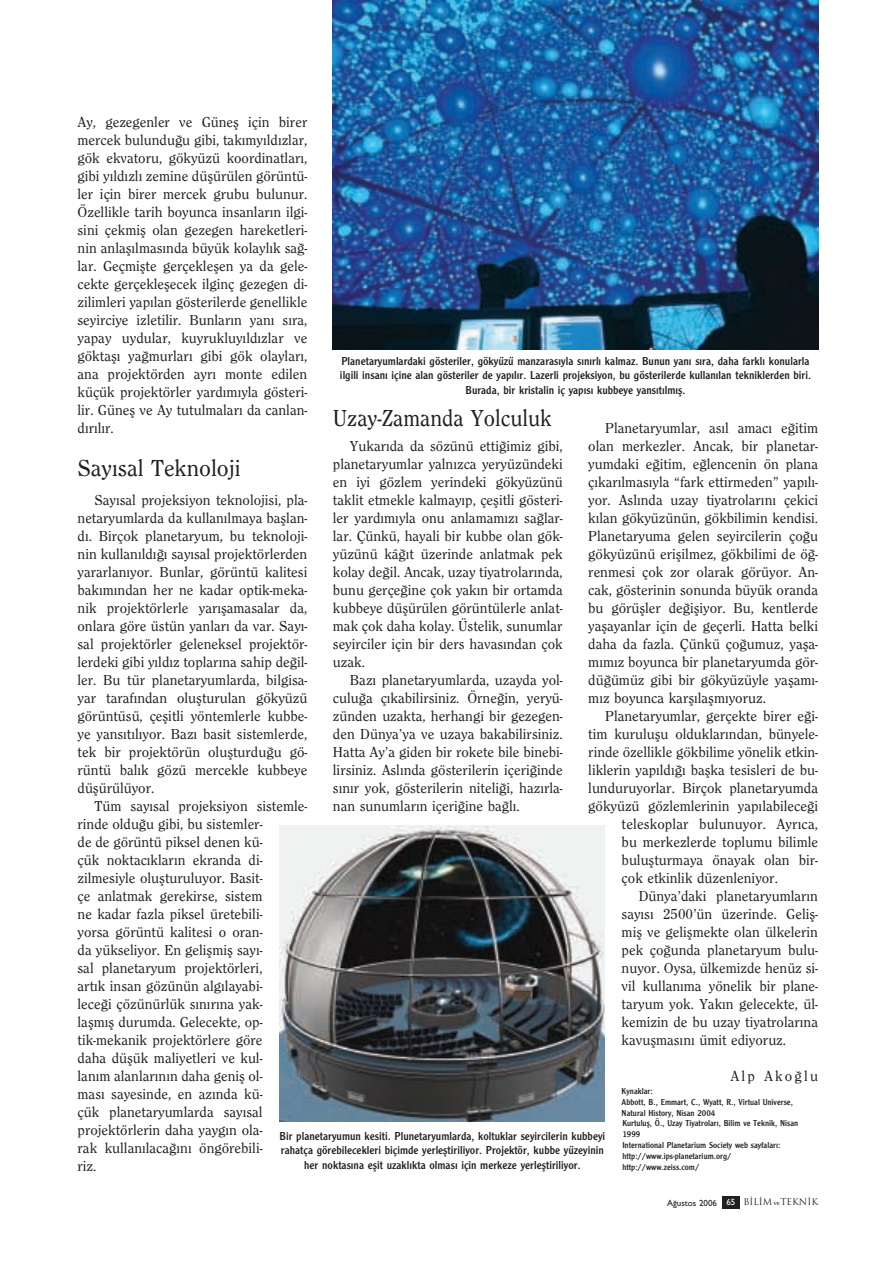
<style>
.page{position:relative;width:895px;height:1263px;background:#fff}
.page>*{position:absolute;margin:0;border:0;box-sizing:border-box;transform-origin:0 0}
.t1{font:500 24px "Clearface";color:#231f20;scale:.95 1}
.t2{font:500 24px "Clearface";color:#231f20}
.t3{font:500 15px/18px "Clearface";color:#231f20;text-align:justify}
.t4{font:12px/14.4px "Clearface Gothic";color:#231f20;text-align:center}
.t5{font:9px/10.8px "Clearface Gothic";color:#231f20}
.t6{font:500 9px "Gill Sans";color:#231f20}
.s1{font-family:"Trajan";font-weight:400}
.s2{font-family:"Bookman";font-weight:300;font-size:6px}
</style>
<div class="page">
<img style="left:279px;top:0;width:540px;height:1209px">
<p class="t3" style="left:77px;top:113px;width:231px">Ay, gezegenler ve Günefl için birer mercek bulundu¤u gibi, tak›my›ld›zlar, gök ekvatoru, gökyüzü koordinatlar›, gibi y›ld›zl› zemine düflürülen görüntü&shy;ler için birer mercek grubu bulunur.<br>Özellikle tarih boyunca insanlar›n ilgi&shy;sini çekmifl olan gezegen hareketleri&shy;nin anlafl›lmas›nda büyük kolayl›k sa¤- lar. Geçmiflte gerçekleflen ya da gele&shy;cekte gerçekleflecek ilginç gezegen di&shy;zilimleri yap›lan gösterilerde genellikle seyirciye izletilir. Bunlar›n yan› s›ra, yapay uydular, kuyrukluy›ld›zlar ve göktafl› ya¤murlar› gibi gök olaylar›, ana projektörden ayr› monte edilen küçük projektörler yard›m›yla gösteri&shy;lir. Günefl ve Ay tutulmalar› da canlan&shy;d›r›l›r.</p>
<h1 class="t2" style="left:77px;top:458px;width:165px">Say›sal Teknoloji</h1>
<p class="t3" style="left:77px;top:491px;width:231px;text-indent:17px">Say›sal projeksiyon teknolojisi, pla&shy;netaryumlarda da kullan›lmaya bafllan&shy;d›. Birçok planetaryum, bu teknoloji&shy;nin kullan›ld›¤› say›sal projektörlerden yararlan›yor. Bunlar, görüntü kalitesi bak›m›ndan her ne kadar optik-meka&shy;nik projektörlerle yar›flamasalar da, onlara göre üstün yanlar› da var. Say›- sal projektörler geleneksel projektör&shy;lerdeki gibi y›ld›z toplar›na sahip de¤il&shy;ler. Bu tür planetaryumlarda, bilgisa&shy;yar taraf›ndan oluflturulan gökyüzü görüntüsü, çeflitli yöntemlerle kubbe&shy;ye yans›t›l›yor. Baz› basit sistemlerde, tek bir projektörün oluflturdu¤u gö&shy;rüntü bal›k gözü mercekle kubbeye düflürülüyor.</p>
<p class="t3" style="left:77px;top:797px;width:231px;text-align:left;text-indent:17px">Tüm say›sal projeksiyon sistemle&shy;rinde oldu¤u gibi, bu sistemler-<br>de de görüntü piksel denen kü-<br>çük noktac›klar›n ekranda di&shy;zilmesiyle oluflturuluyor. Basit-<br>çe anlatmak gerekirse, sistem<br>ne kadar fazla piksel üretebili-<br>yorsa görüntü kalitesi o oran-<br>da yükseliyor. En geliflmifl say›-<br>sal planetaryum projektörleri,<br>art›k insan gözünün alg›layabi-<br>lece¤i çözünürlük s›n›r›na yak-<br>laflm›fl durumda. Gelecekte, op&shy;tik-mekanik projektörlere göre<br>daha düflük maliyetleri ve kul-<br>lan›m alanlar›n›n daha genifl ol-<br>mas› sayesinde, en az›nda kü-<br>çük planetaryumlarda say›sal projektörlerin daha yayg›n ola-<br>rak kullan›laca¤›n› öngörebili-<br>riz.</p>
<p class="t4" style="left:340px;top:354px;width:472px">Planetaryumlardaki gösteriler, gökyüzü manzaras›yla s›n›rl› kalmaz. Bunun yan› s›ra, daha farkl› konularla ilgili insan› içine alan gösteriler de yap›l›r. Lazerli projeksiyon, bu gösterilerde kullan›lan tekniklerden biri.<br>Burada, bir kristalin iç yap›s› kubbeye yans›t›lm›fl.</p>
<h1 class="t1" style="left:333px;top:408px;width:232px">Uzay-Zamanda Yolculuk</h1>
<p class="t3" style="left:333px;top:437px;width:231px;text-indent:17px">Yukar›da da sözünü etti¤imiz gibi, planetaryumlar yaln›zca yeryüzündeki en iyi gözlem yerindeki gökyüzünü taklit etmekle kalmay›p, çeflitli gösteri&shy;ler yard›m›yla onu anlamam›z› sa¤lar&shy;lar. Çünkü, hayali bir kubbe olan gök&shy;yüzünü kâ¤›t üzerinde anlatmak pek kolay de¤il. Ancak, uzay tiyatrolar›nda, bunu gerçe¤ine çok yak›n bir ortamda kubbeye düflürülen görüntülerle anlat&shy;mak çok daha kolay. Üstelik, sunumlar seyirciler için bir ders havas›ndan çok uzak.</p>
<p class="t3" style="left:333px;top:671px;width:231px;text-indent:17px">Baz› planetaryumlarda, uzayda yol&shy;culu¤a ç›kabilirsiniz. Örne¤in, yeryü&shy;zünden uzakta, herhangi bir gezegen&shy;den Dünya’ya ve uzaya bakabilirsiniz.<br>Hatta Ay’a giden bir rokete bile binebi&shy;lirsiniz. Asl›nda gösterilerin içeri¤inde s›n›r yok, gösterilerin niteli¤i, haz›rla&shy;nan sunumlar›n içeri¤ine ba¤l›.</p>
<p class="t3" style="left:588px;top:419px;width:231px;text-indent:17px">Planetaryumlar, as›l amac› e¤itim olan merkezler. Ancak, bir planetar&shy;yumdaki e¤itim, e¤lencenin ön plana ç›kar›lmas›yla “fark ettirmeden” yap›l›- yor. Asl›nda uzay tiyatrolar›n› çekici k›lan gökyüzünün, gökbilimin kendisi.<br>Planetaryuma gelen seyircilerin ço¤u gökyüzünü eriflilmez, gökbilimi de ö¤- renmesi çok zor olarak görüyor. An&shy;cak, gösterinin sonunda büyük oranda bu görüfller de¤ifliyor. Bu, kentlerde yaflayanlar için de geçerli. Hatta belki daha da fazla. Çünkü ço¤umuz, yafla&shy;m›m›z boyunca bir planetaryumda gör&shy;dü¤ümüz gibi bir gökyüzüyle yaflam›- m›z boyunca karfl›laflm›yoruz.</p>
<p class="t3" style="left:605px;top:707px;width:214px">Planetaryumlar, gerçekte birer e¤i-</p>
<p class="t3" style="left:588px;top:725px;width:231px">tim kuruluflu olduklar›ndan, bünyele-</p>
<p class="t3" style="left:588px;top:743px;width:231px">rinde özellikle gökbilime yönelik etkin-</p>
<p class="t3" style="left:588px;top:761px;width:231px">liklerin yap›ld›¤› baflka tesisleri de bu-</p>
<p class="t3" style="left:588px;top:779px;width:231px">lunduruyorlar. Birçok planetaryumda</p>
<p class="t3" style="left:588px;top:797px;width:231px">gökyüzü gözlemlerinin yap›labilece¤i</p>
<p class="t3" style="left:621px;top:815px;width:198px">teleskoplar bulunuyor. Ayr›ca,</p>
<p class="t3" style="left:621px;top:833px;width:198px">bu merkezlerde toplumu bilimle</p>
<p class="t3" style="left:621px;top:851px;width:198px">buluflturmaya önayak olan bir-</p>
<p class="t3" style="left:621px;top:869px;width:158px">çok etkinlik düzenleniyor.</p>
<p class="t3" style="left:638px;top:887px;width:181px">Dünya’daki planetaryumlar›n</p>
<p class="t3" style="left:621px;top:905px;width:198px">say›s› 2500’ün üzerinde. Gelifl-</p>
<p class="t3" style="left:621px;top:923px;width:198px">mifl ve geliflmekte olan ülkelerin</p>
<p class="t3" style="left:621px;top:941px;width:198px">pek ço¤unda planetaryum bulu-</p>
<p class="t3" style="left:621px;top:959px;width:198px">nuyor. Oysa, ülkemizde henüz si-</p>
<p class="t3" style="left:621px;top:977px;width:198px">vil kullan›ma yönelik bir plane-</p>
<p class="t3" style="left:621px;top:995px;width:198px">taryum yok. Yak›n gelecekte, ül-</p>
<p class="t3" style="left:621px;top:1013px;width:198px">kemizin de bu uzay tiyatrolar›na</p>
<p class="t3" style="left:621px;top:1031px;width:166px">kavuflmas›n› ümit ediyoruz.</p>
<p class="t3" style="left:730px;top:1067px;width:89px">Alp Ako¤lu</p>
<p class="t5" style="left:621px;top:1086px;width:178px">Kynaklar:<br>Abbott, B., Emmart, C., Wyatt, R., Virtual Universe, Natural History, Nisan 2004<br>Kurtulufl, Ö., Uzay Tiyatrolar›, Bilim ve Teknik, Nisan 1999<br>International Planetarium Society web sayfalar›: http://www.ips-planetarium.org/ http://www.zeiss.com/</p>
<p class="t6" style="left:666px;top:1199px;width:152px">A¤ustos 2006 <sup>65</sup> <span class="s1">B‹L‹M</span> <span class="s2">ve</span><span class="s1">TEKN‹K</span></p>
<p class="t4" style="left:279px;top:1129px;width:327px">Bir planetaryumun kesiti. Plunetaryumlarda, koltuklar seyircilerin kubbeyi rahatça görebilecekleri biçimde yerlefltiriliyor. Projektör, kubbe yüzeyinin her noktas›na eflit uzakl›kta olmas› için merkeze yerlefltiriliyor.</p>
</div>
